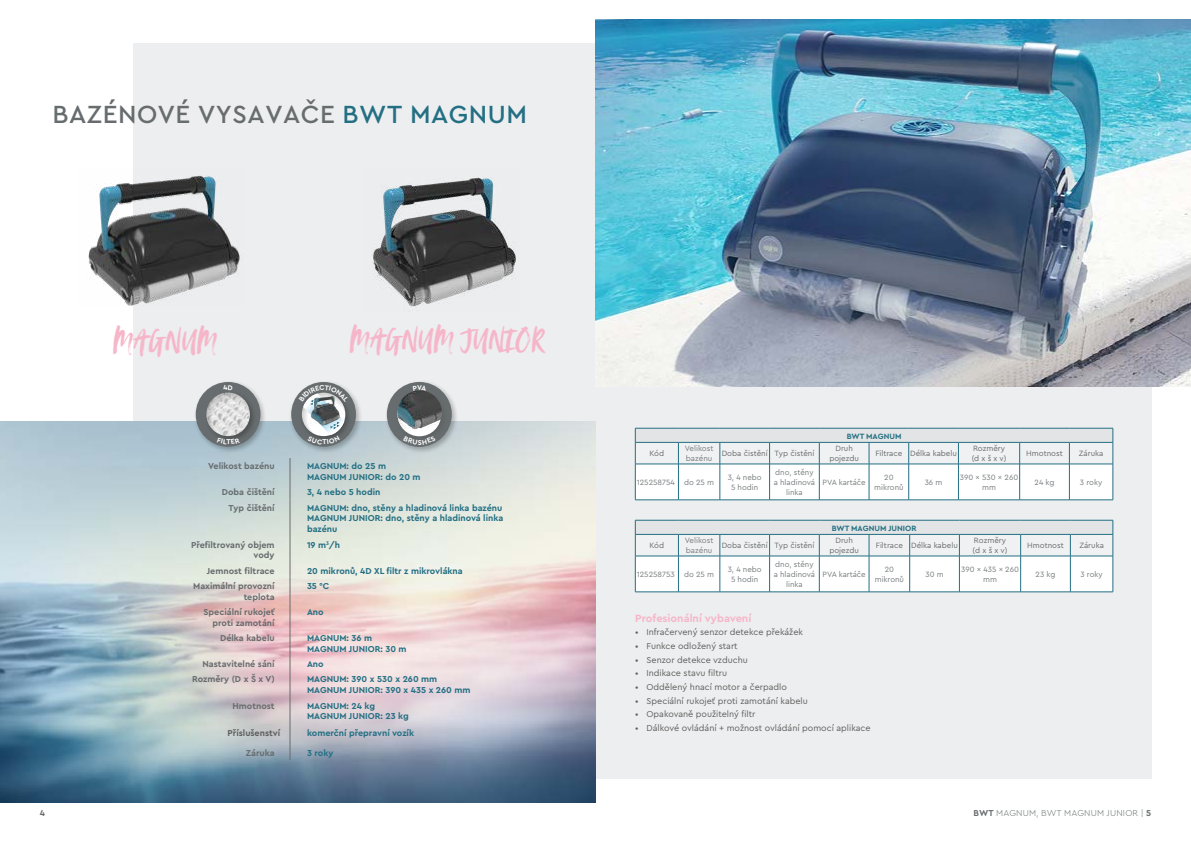
<style>
.page{position:relative;width:1191px;height:842px;background:#fff}
.page>*{position:absolute;margin:0;border:0;box-sizing:border-box;transform-origin:0 0}
.t1{font:31px "Avallon";letter-spacing:.01em;color:#f6b6ca}
.t2{font:500 26px "Cera PRO";letter-spacing:.02em;color:#676c6e}
.t3{font:700 11px "Cera PRO";color:#f6b6ca}
.t4{font:700 9px/10.8px "Cera PRO";color:#236f83}
.t5{font:9px "Cera PRO";color:#5f5e5e}
.t6{font:700 9px/10.8px "Cera PRO";color:#676c6e;text-align:right}
.t7{font:300 9px "Cera PRO";letter-spacing:.02em;color:#676c6e}
.t8{font:700 9px "Cera PRO";color:#5f5e5e}
.t9{font:8px/9.8px "Cera PRO";color:#777d7f;text-align:center}
.t10{font:8px/10px "Cera PRO";color:#676c6e;text-align:center}
.t11{font:700 8px "Cera PRO";color:#236f83}
.s1{color:#236f83}
.s2{font-weight:700}
</style>
<div class="page">
<div style="left:133px;top:44px;width:1018px;height:735px;background:#edeeef"></div>
<img style="left:0;top:421px;width:595px;height:381px">
<svg style="left:290px;top:458px;width:1px;height:41px"></svg>
<hr style="left:290px;top:499px;width:1px;height:37px;background:#676c6e">
<svg style="left:290px;top:536px;width:1px;height:224px"></svg>
<img style="left:595px;top:19px;width:596px;height:367px">
<hr style="left:635px;top:500px;width:43px;height:1px;background:#236f83">
<hr style="left:678px;top:500px;width:42px;height:1px;background:#236f83">
<hr style="left:720px;top:500px;width:49px;height:1px;background:#236f83">
<hr style="left:769px;top:500px;width:50px;height:1px;background:#236f83">
<hr style="left:819px;top:500px;width:50px;height:1px;background:#236f83">
<hr style="left:869px;top:500px;width:39px;height:1px;background:#236f83">
<hr style="left:908px;top:500px;width:50px;height:1px;background:#236f83">
<hr style="left:958px;top:500px;width:61px;height:1px;background:#236f83">
<hr style="left:1019px;top:500px;width:50px;height:1px;background:#236f83">
<hr style="left:1069px;top:500px;width:44px;height:1px;background:#236f83">
<svg style="left:635px;top:428px;width:478px;height:72px"></svg>
<hr style="left:635px;top:442px;width:43px;height:1px;background:#236f83">
<hr style="left:678px;top:442px;width:42px;height:1px;background:#236f83">
<hr style="left:720px;top:442px;width:49px;height:1px;background:#236f83">
<hr style="left:769px;top:442px;width:50px;height:1px;background:#236f83">
<hr style="left:819px;top:442px;width:50px;height:1px;background:#236f83">
<hr style="left:869px;top:442px;width:39px;height:1px;background:#236f83">
<hr style="left:908px;top:442px;width:50px;height:1px;background:#236f83">
<hr style="left:958px;top:442px;width:61px;height:1px;background:#236f83">
<hr style="left:1019px;top:442px;width:50px;height:1px;background:#236f83">
<hr style="left:1069px;top:442px;width:44px;height:1px;background:#236f83">
<hr style="left:635px;top:592px;width:43px;height:1px;background:#236f83">
<hr style="left:678px;top:592px;width:42px;height:1px;background:#236f83">
<hr style="left:720px;top:592px;width:49px;height:1px;background:#236f83">
<hr style="left:769px;top:592px;width:50px;height:1px;background:#236f83">
<hr style="left:819px;top:592px;width:50px;height:1px;background:#236f83">
<hr style="left:869px;top:592px;width:40px;height:1px;background:#236f83">
<hr style="left:909px;top:592px;width:50px;height:1px;background:#236f83">
<hr style="left:959px;top:592px;width:61px;height:1px;background:#236f83">
<hr style="left:1020px;top:592px;width:50px;height:1px;background:#236f83">
<hr style="left:1070px;top:592px;width:43px;height:1px;background:#236f83">
<svg style="left:635px;top:520px;width:478px;height:72px"></svg>
<hr style="left:635px;top:534px;width:43px;height:1px;background:#236f83">
<hr style="left:678px;top:534px;width:42px;height:1px;background:#236f83">
<hr style="left:720px;top:534px;width:49px;height:1px;background:#236f83">
<hr style="left:769px;top:534px;width:50px;height:1px;background:#236f83">
<hr style="left:819px;top:534px;width:50px;height:1px;background:#236f83">
<hr style="left:869px;top:534px;width:40px;height:1px;background:#236f83">
<hr style="left:909px;top:534px;width:50px;height:1px;background:#236f83">
<hr style="left:959px;top:534px;width:61px;height:1px;background:#236f83">
<hr style="left:1020px;top:534px;width:50px;height:1px;background:#236f83">
<hr style="left:1070px;top:534px;width:43px;height:1px;background:#236f83">
<img style="left:88px;top:175px;width:152px;height:130px">
<img style="left:372px;top:177px;width:144px;height:130px">
<img style="left:191px;top:382px;width:76px;height:71px">
<div style="left:196px;top:382px;width:64px;height:65px;background:#676c6e;border-radius:50%"></div>
<img style="left:202px;top:388px;width:56px;height:56px">
<img style="left:206px;top:393px;width:44px;height:43px">
<img style="left:287px;top:382px;width:75px;height:71px">
<div style="left:291px;top:382px;width:65px;height:65px;background:#676c6e;border-radius:50%"></div>
<img style="left:298px;top:388px;width:56px;height:56px">
<img style="left:382px;top:382px;width:76px;height:71px">
<div style="left:387px;top:382px;width:65px;height:65px;background:#676c6e;border-radius:50%"></div>
<img style="left:393px;top:388px;width:56px;height:57px">
<svg style="left:397px;top:393px;width:44px;height:43px"></svg>
<img style="left:397px;top:390px;width:45px;height:42px">
<svg style="left:223px;top:388px;width:10px;height:2px"></svg>
<svg style="left:217px;top:437px;width:23px;height:7px"></svg>
<svg style="left:299px;top:385px;width:50px;height:59px"></svg>
<svg style="left:413px;top:388px;width:13px;height:3px"></svg>
<svg style="left:403px;top:435px;width:33px;height:10px"></svg>
<h2 class="t2" style="left:53px;top:97px;width:476px">BAZÉNOVÉ VYSAVAČE <span class="s1">BWT MAGNUM</span></h2>
<h1 class="t1" style="left:113px;top:319px;width:105px">MAGNUM</h1>
<h1 class="t1" style="left:350px;top:318px;width:195px">MAGNUM JUNIOR</h1>
<p class="t6" style="left:208px;top:460px;width:68px">Velikost bazénu</p>
<p class="t4" style="left:307px;top:460px;width:115px">MAGNUM: do 25 m<br>MAGNUM JUNIOR: do 20 m</p>
<p class="t6" style="left:222px;top:487px;width:54px">Doba čištění</p>
<p class="t4" style="left:307px;top:487px;width:75px">3, 4 nebo 5 hodin</p>
<p class="t6" style="left:229px;top:502px;width:48px">Typ čištění</p>
<p class="t4" style="left:307px;top:502px;width:198px;text-align:justify">MAGNUM: dno, stěny a hladinová linka bazénu MAGNUM JUNIOR: dno, stěny a hladinová linka bazénu</p>
<p class="t6" style="left:191px;top:539px;width:85px">Přefiltrovaný objem vody</p>
<p class="t4" style="left:307px;top:539px;width:35px">19 m<sup>3</sup>/h</p>
<p class="t6" style="left:207px;top:565px;width:69px">Jemnost filtrace</p>
<p class="t4" style="left:307px;top:565px;width:157px">20 mikronů, 4D XL filtr z mikrovlákna</p>
<p class="t6" style="left:193px;top:580px;width:83px">Maximální provozní teplota</p>
<p class="t4" style="left:307px;top:580px;width:24px">35 °C</p>
<p class="t6" style="left:203px;top:606px;width:73px">Speciální rukojeť proti zamotání</p>
<p class="t4" style="left:307px;top:606px;width:18px">Ano</p>
<p class="t6" style="left:220px;top:632px;width:56px">Délka kabelu</p>
<p class="t4" style="left:307px;top:632px;width:101px">MAGNUM: 36 m<br>MAGNUM JUNIOR: 30 m</p>
<p class="t6" style="left:202px;top:658px;width:74px">Nastavitelné sání</p>
<p class="t4" style="left:307px;top:658px;width:18px">Ano</p>
<p class="t6" style="left:192px;top:674px;width:84px">Rozměry (D x Š x V)</p>
<p class="t4" style="left:307px;top:674px;width:165px">MAGNUM: 390 x 530 x 260 mm<br>MAGNUM JUNIOR: 390 x 435 x 260 mm</p>
<p class="t6" style="left:232px;top:700px;width:44px">Hmotnost</p>
<p class="t4" style="left:307px;top:700px;width:103px">MAGNUM: 24 kg<br>MAGNUM JUNIOR: 23 kg</p>
<p class="t8" style="left:227px;top:727px;width:54px">Příslušenství</p>
<p class="t4" style="left:307px;top:727px;width:108px">komerční přepravní vozík</p>
<p class="t6" style="left:246px;top:747px;width:30px">Záruka</p>
<p class="t4" style="left:307px;top:747px;width:28px">3 roky</p>
<p class="t11" style="left:846px;top:430px;width:56px">BWT MAGNUM</p>
<p class="t10" style="left:649px;top:448px;width:16px">Kód</p>
<p class="t9" style="left:685px;top:443px;width:30px;text-align:left">Velikost bazénu</p>
<p class="t10" style="left:721px;top:448px;width:94px">Doba čistění Typ čistění</p>
<p class="t10" style="left:829px;top:443px;width:31px">Druh pojezdu</p>
<p class="t10" style="left:875px;top:448px;width:83px">Filtrace Délka kabelu</p>
<p class="t10" style="left:971px;top:443px;width:36px;text-align:left">Rozměry (d x š x v)</p>
<p class="t10" style="left:1026px;top:448px;width:38px">Hmotnost</p>
<p class="t10" style="left:1078px;top:448px;width:26px">Záruka</p>
<p class="t9" style="left:637px;top:477px;width:79px">125258754 do 25 m</p>
<p class="t9" style="left:727px;top:472px;width:36px">3, 4 nebo<br>5 hodin</p>
<p class="t9" style="left:773px;top:467px;width:43px">dno, stěny a hladinová linka</p>
<p class="t9" style="left:822px;top:477px;width:45px">PVA kartáče</p>
<p class="t9" style="left:874px;top:472px;width:31px">20 mikronů</p>
<p class="t9" style="left:924px;top:477px;width:19px">36 m</p>
<p class="t9" style="left:960px;top:472px;width:60px">390 x 530 x 260 mm</p>
<p class="t9" style="left:1034px;top:477px;width:21px">24 kg</p>
<p class="t9" style="left:1080px;top:477px;width:24px">3 roky</p>
<p class="t11" style="left:831px;top:522px;width:86px">BWT MAGNUM JUNIOR</p>
<p class="t10" style="left:649px;top:540px;width:16px">Kód</p>
<p class="t9" style="left:685px;top:535px;width:30px;text-align:left">Velikost bazénu</p>
<p class="t10" style="left:721px;top:540px;width:94px">Doba čistění Typ čistění</p>
<p class="t10" style="left:829px;top:535px;width:31px">Druh pojezdu</p>
<p class="t10" style="left:875px;top:540px;width:84px">Filtrace Délka kabelu</p>
<p class="t10" style="left:972px;top:535px;width:36px;text-align:left">Rozměry (d x š x v)</p>
<p class="t10" style="left:1027px;top:540px;width:38px">Hmotnost</p>
<p class="t10" style="left:1079px;top:540px;width:26px">Záruka</p>
<p class="t9" style="left:637px;top:569px;width:79px">125258753 do 25 m</p>
<p class="t9" style="left:727px;top:564px;width:36px">3, 4 nebo<br>5 hodin</p>
<p class="t9" style="left:773px;top:559px;width:43px">dno, stěny a hladinová linka</p>
<p class="t9" style="left:822px;top:569px;width:45px">PVA kartáče</p>
<p class="t9" style="left:874px;top:564px;width:31px">20 mikronů</p>
<p class="t9" style="left:925px;top:569px;width:20px">30 m</p>
<p class="t9" style="left:961px;top:564px;width:59px">390 x 435 x 260 mm</p>
<p class="t9" style="left:1035px;top:569px;width:21px">23 kg</p>
<p class="t9" style="left:1080px;top:569px;width:24px">3 roky</p>
<p class="t3" style="left:635px;top:611px;width:118px">Profesionální vybavení</p>
<p class="t5" style="left:635px;top:626px;width:169px">• Infračervený senzor detekce překážek</p>
<p class="t5" style="left:635px;top:640px;width:104px">• Funkce odložený start</p>
<p class="t5" style="left:635px;top:654px;width:114px">• Senzor detekce vzduchu</p>
<p class="t5" style="left:635px;top:667px;width:93px">• Indikace stavu filtru</p>
<p class="t5" style="left:635px;top:681px;width:153px">• Oddělený hnací motor a čerpadlo</p>
<p class="t5" style="left:635px;top:694px;width:174px">• Speciální rukojeť proti zamotání kabelu</p>
<p class="t5" style="left:635px;top:708px;width:122px">• Opakovaně použitelný filtr</p>
<p class="t5" style="left:635px;top:722px;width:237px">• Dálkové ovládání + možnost ovládání pomocí aplikace</p>
<p class="t6" style="left:40px;top:807px;width:7px">4</p>
<p class="t7" style="left:973px;top:807px;width:179px"><span class="s2">BWT</span> MAGNUM, BWT MAGNUM JUNIOR | <span class="s2">5</span></p>
</div>
